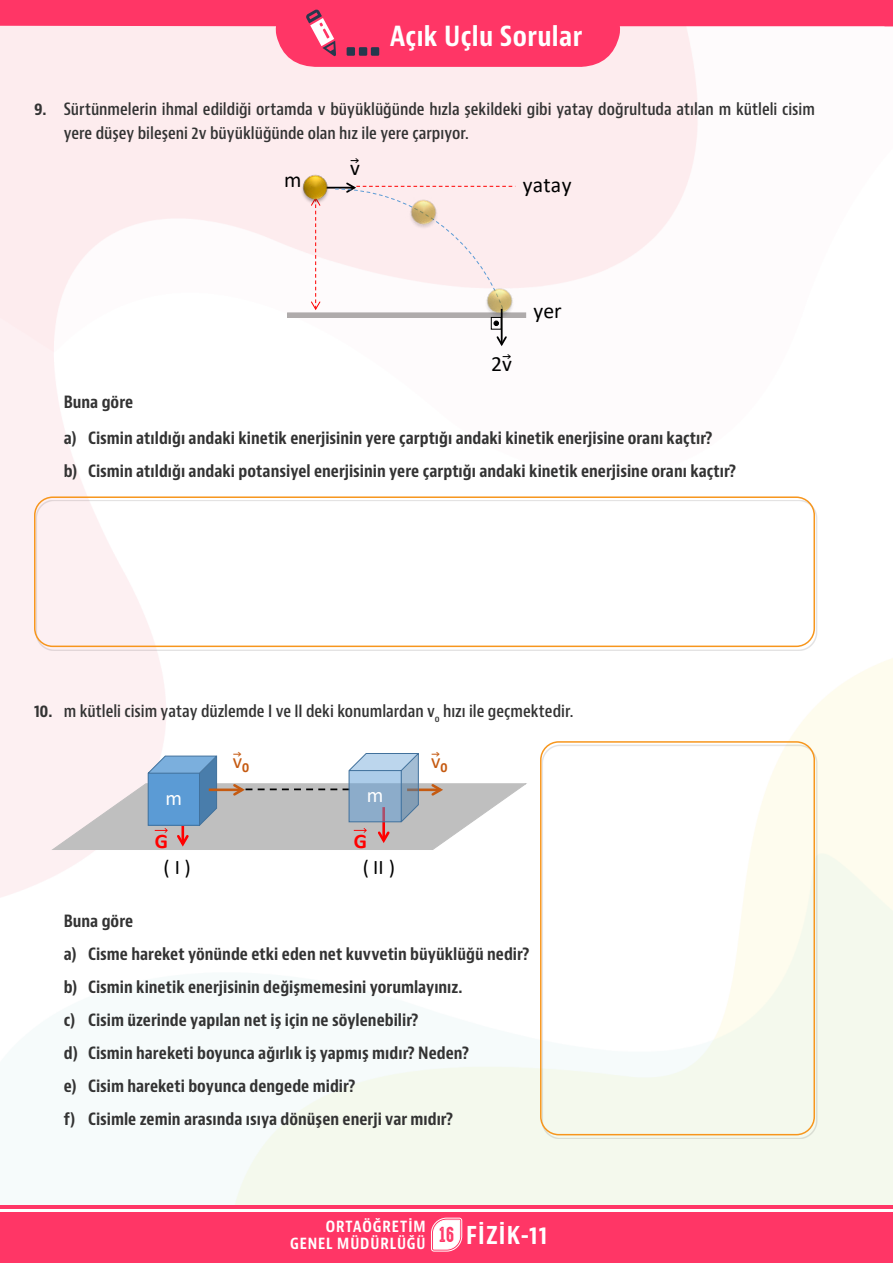
<style>
.page{position:relative;width:893px;height:1263px;background:#fff}
.page>*{position:absolute;margin:0;border:0;box-sizing:border-box;transform-origin:0 0}
.etkinlikadı{font:700 condensed 27px "Bernino Sans";letter-spacing:.015em;color:#fff}
.t1{font:700 condensed 24px "Bernino Sans";letter-spacing:.05em;color:#fff}
.t2{font:21.75px "Calibri";letter-spacing:.005em;color:#000}
.t3{font:20.7px "Calibri";color:#000}
.t4{font:20.7px "Calibri";color:#c55a11}
.t5{font:20.7px "Calibri";color:#fff}
.t6{font:700 20.7px "Calibri";color:#f00}
.madde_imi{font:700 condensed 16.5px "Bernino Sans";color:#333}
.madde_imi-2{font:600 condensed 16.5px/24px "Bernino Sans";color:#333}
.t7{font:700 condensed 15px/17.2px "Bernino Sans";letter-spacing:.06em;color:#fff;text-align:right}
.s1{font-weight:700}
.s2{font-family:"Cambria Math"}
.s3{font-family:"High Voltage Rough";font-weight:400;font-stretch:normal;font-size:19.5px;color:#ff3666}
</style>
<div class="page">
<img style="left:0;top:74px;width:606px;height:1131px">
<img style="left:606px;top:67px;width:287px;height:1138px">
<hr style="left:0;top:1205px;width:893px;height:4px;background:#ff3666">
<div style="left:0;top:1212px;width:893px;height:51px;background:#ff3666"></div>
<svg style="left:0;top:0;width:893px;height:67px;background:#fe809d"></svg>
<svg style="left:430px;top:1217px;width:33px;height:35px"></svg>
<svg style="left:347px;top:47px;width:32px;height:9px"></svg>
<svg style="left:306px;top:9px;width:30px;height:47px"></svg>
<hr style="left:288px;top:313px;width:238px;height:4px;background:#afabab">
<div style="left:287px;top:312px;width:239px;height:6px;border:1px solid #afabab"></div>
<hr style="left:326px;top:187px;width:28px;height:2px;background:#000">
<svg style="left:310px;top:208px;width:11px;height:103px"></svg>
<img style="left:297px;top:172px;width:35px;height:36px">
<img style="left:482px;top:285px;width:35px;height:36px">
<hr style="left:501px;top:309px;width:2px;height:35px;background:#000">
<svg style="left:495px;top:335px;width:13px;height:13px"></svg>
<svg style="left:334px;top:181px;width:181px;height:132px"></svg>
<div style="left:491px;top:317px;width:11px;height:13px;border:1px solid #000"></div>
<svg style="left:494px;top:321px;width:5px;height:5px"></svg>
<svg style="left:52px;top:752px;width:476px;height:99px"></svg>
<div style="left:36px;top:500px;width:781px;height:151px;background:#231f20;opacity:.13"></div>
<div style="left:34px;top:496px;width:781px;height:151px;border:2px solid #f7961d;border-radius:18px"></div>
<div style="left:542px;top:745px;width:275px;height:394px;background:#231f20;opacity:.13"></div>
<div style="left:540px;top:741px;width:275px;height:394px;border:2px solid #f7961d;border-radius:18px"></div>
<p class="etkinlikadı" style="left:390px;top:20px;width:194px">Açık Uçlu Sorular</p>
<p class="madde_imi-2" style="left:64px;top:98px;width:753px;text-indent:-30px"><span class="s1">9.</span> Sürtünmelerin ihmal edildiği ortamda v büyüklüğünde hızla şekildeki gibi yatay doğrultuda atılan m kütleli cisim yere düşey bileşeni 2v büyüklüğünde olan hız ile yere çarpıyor.</p>
<p class="t2" style="left:350px;top:153px;width:11px">v<span class="s2">⃗</span></p>
<p class="t2" style="left:284px;top:164px;width:19px">m</p>
<p class="t2" style="left:523px;top:170px;width:50px">yatay</p>
<p class="t2" style="left:491px;top:349px;width:22px">2 v<span class="s2">⃗</span></p>
<p class="t2" style="left:533px;top:295px;width:30px">yer</p>
<p class="madde_imi" style="left:64px;top:391px;width:71px">Buna göre</p>
<p class="madde_imi" style="left:64px;top:428px;width:650px">a) Cismin atıldığı andaki kinetik enerjisinin yere çarptığı andaki kinetik enerjisine oranı kaçtır?</p>
<p class="madde_imi" style="left:64px;top:461px;width:674px">b) Cismin atıldığı andaki potansiyel enerjisinin yere çarptığı andaki kinetik enerjisine oranı kaçtır?</p>
<p class="madde_imi-2" style="left:34px;top:699px;width:541px"><span class="s1">10.</span> m kütleli cisim yatay düzlemde I ve II deki konumlardan v<sub>o</sub> hızı ile geçmektedir.</p>
<p class="t4" style="left:233px;top:746px;width:18px">v<span class="s2">⃗</span> <sub>0</sub></p>
<p class="t4" style="left:431px;top:747px;width:18px">v<span class="s2">⃗</span> <sub>0</sub></p>
<p class="t5" style="left:165px;top:784px;width:18px">m</p>
<p class="t5" style="left:367px;top:781px;width:18px">m</p>
<p class="t6" style="left:155px;top:826px;width:15px">G</p>
<p class="t6" style="left:354px;top:826px;width:15px">G</p>
<p class="t3" style="left:164px;top:852px;width:29px">( I )</p>
<p class="t3" style="left:363px;top:852px;width:34px">( II )</p>
<p class="madde_imi" style="left:64px;top:911px;width:71px">Buna göre</p>
<p class="madde_imi" style="left:64px;top:944px;width:467px">a) Cisme hareket yönünde etki eden net kuvvetin büyüklüğü nedir?</p>
<p class="madde_imi" style="left:64px;top:977px;width:400px">b) Cismin kinetik enerjisinin değişmemesini yorumlayınız.</p>
<p class="madde_imi" style="left:64px;top:1010px;width:356px">c) Cisim üzerinde yapılan net iş için ne söylenebilir?</p>
<p class="madde_imi" style="left:64px;top:1043px;width:407px">d) Cismin hareketi boyunca ağırlık iş yapmış mıdır? Neden?</p>
<p class="madde_imi" style="left:64px;top:1076px;width:293px">e) Cisim hareketi boyunca dengede midir?</p>
<p class="madde_imi" style="left:64px;top:1109px;width:391px">f) Cisimle zemin arasında ısıya dönüşen enerji var mıdır?</p>
<p class="t7" style="left:290px;top:1218px;width:137px">ORTAÖĞRETİM<br>GENEL MÜDÜRLÜĞÜ</p>
<h2 class="t1" style="left:439px;top:1221px;width:110px"><span class="s3">16</span> FİZİK-11</h2>
</div>
